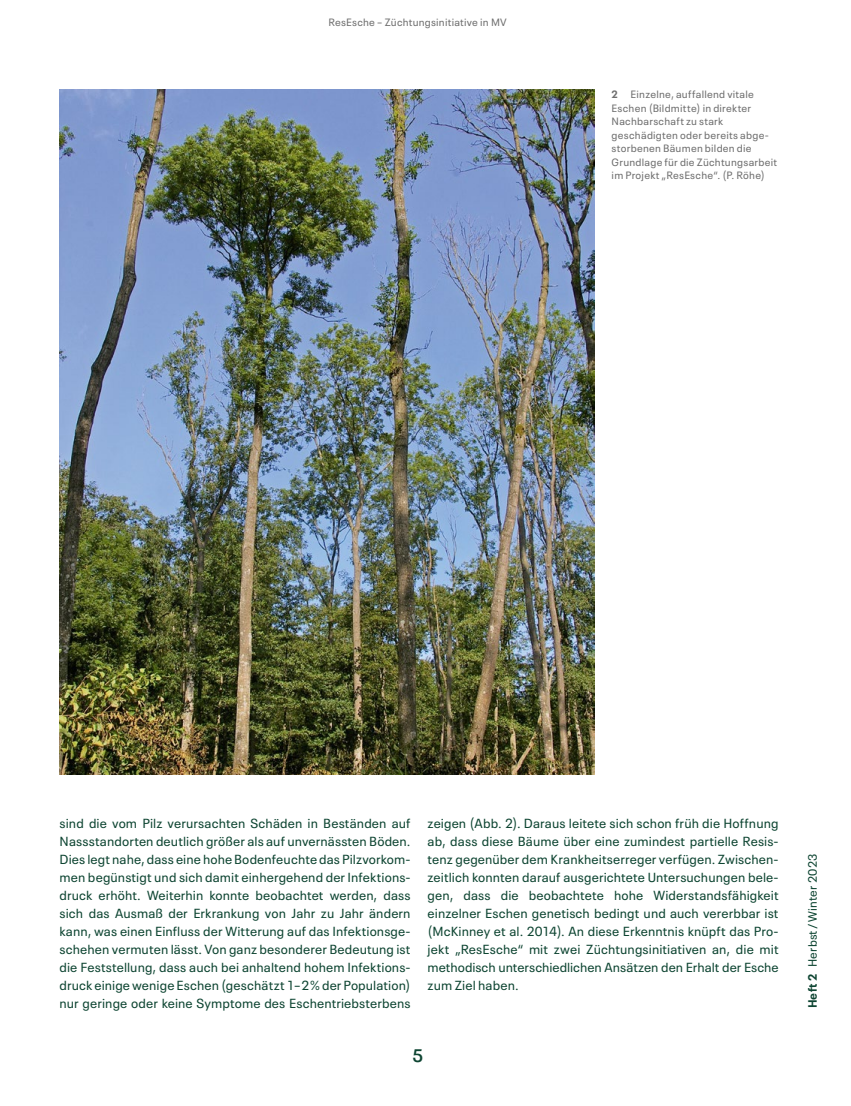
<style>
.page{position:relative;width:851px;height:1106px;background:#fff}
.page>*{position:absolute;margin:0;border:0;box-sizing:border-box;transform-origin:0 0}
.t1{font:600 18px "Neue Plak Text";color:#0e4532}
.t2{font:13.05px/18px "Neue Plak Text";letter-spacing:.005em;color:#0e4532;text-align:justify}
.t3{font:12px "Neue Plak Text";letter-spacing:.02em;color:#0e4532}
.t4{font:10.5px/13.5px "Neue Plak Text";letter-spacing:.025em;color:#6e6e6e}
.s1{font-weight:700}
</style>
<div class="page">
<img style="left:60px;top:89px;width:534px;height:685px">
<p class="t4" style="left:328px;top:15px;width:180px">ResEsche – Züchtungsinitiative in MV</p>
<p class="t4" style="left:611px;top:87px;width:167px"><span class="s1">2</span> Einzelne, auffallend vitale<br>Eschen (Bildmitte) in direkter<br>Nachbarschaft zu stark geschädigten oder bereits abge&shy;storbenen Bäumen bilden die<br>Grundlage für die Züchtungsarbeit im Projekt „ResEsche“. (P. Röhe)</p>
<p class="t2" style="left:60px;top:813px;width:352px">sind die vom Pilz verursachten Schäden in Beständen auf Nassstandorten deutlich größer als auf unvernässten Böden.<br>Dies legt nahe, dass eine hohe Bodenfeuchte das Pilzvorkom&shy;men begünstigt und sich damit einhergehend der Infektions&shy;druck erhöht. Weiterhin konnte beobachtet werden, dass sich das Ausmaß der Erkrankung von Jahr zu Jahr ändern kann, was einen Einfluss der Witterung auf das Infektionsge&shy;schehen vermuten lässt. Von ganz besonderer Bedeutung ist die Feststellung, dass auch bei anhaltend hohem Infektions&shy;druck einige wenige Eschen (geschätzt 1– 2 % der Population) nur geringe oder keine Symptome des Eschentriebsterbens</p>
<p class="t2" style="left:427px;top:813px;width:352px">zeigen (Abb. 2). Daraus leitete sich schon früh die Hoffnung ab, dass diese Bäume über eine zumindest partielle Resis&shy;tenz gegenüber dem Krankheitserreger verfügen. Zwischen&shy;zeitlich konnten darauf ausgerichtete Untersuchungen bele&shy;gen, dass die beobachtete hohe Widerstandsfähigkeit einzelner Eschen genetisch bedingt und auch vererbbar ist (McKinney et al. 2014). An diese Erkenntnis knüpft das Pro&shy;jekt „ResEsche“ mit zwei Züchtungsinitiativen an, die mit methodisch unterschiedlichen Ansätzen den Erhalt der Esche zum Ziel haben.</p>
<h1 class="t1" style="left:412px;top:1041px;width:12px">5</h1>
<p class="t3" style="left:803px;top:1008px;width:156px;rotate:-90deg"><span class="s1">Heft 2</span> Herbst / Winter 2023</p>
</div>
